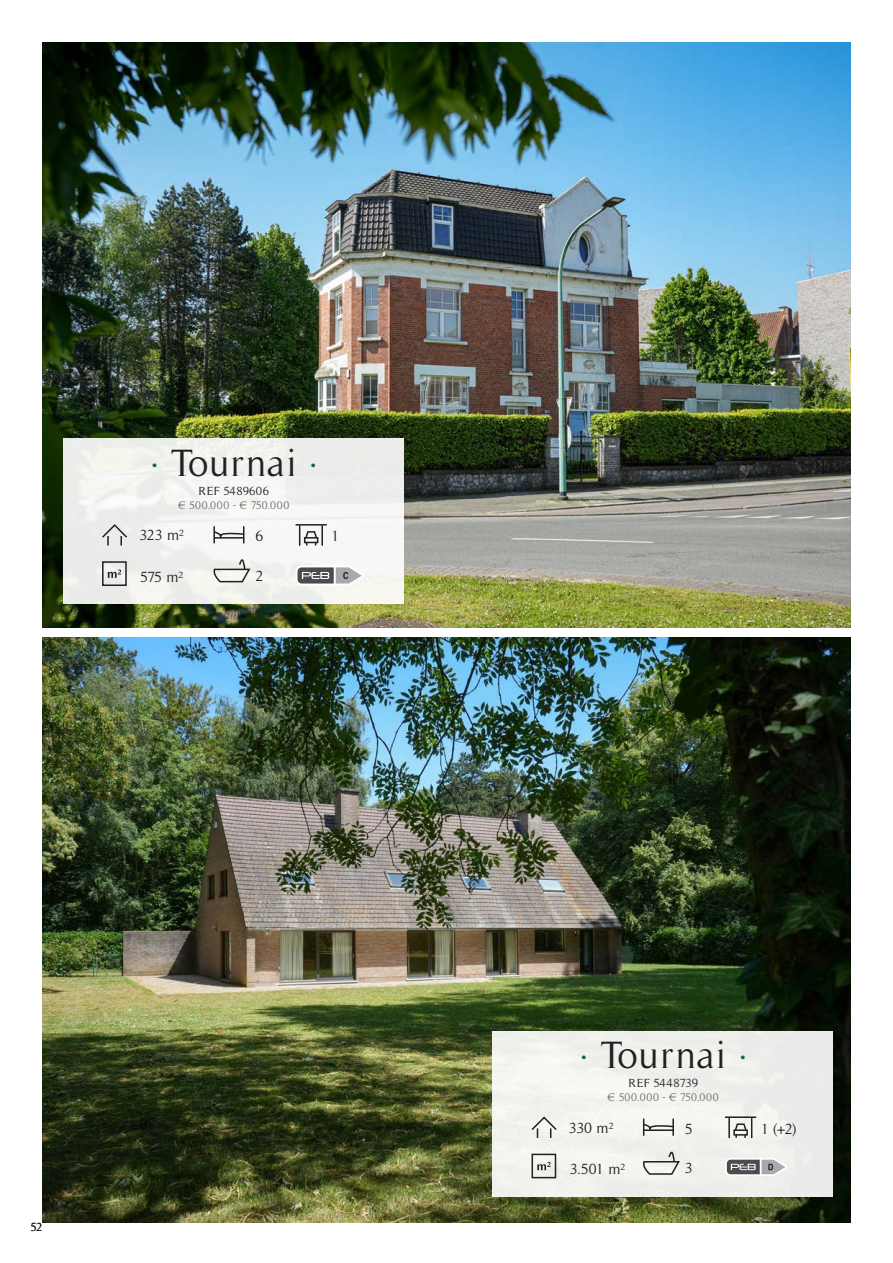
<style>
.page{position:relative;width:893px;height:1263px;background:#fff}
.page>*{position:absolute;margin:0;border:0;box-sizing:border-box;transform-origin:0 0}
.t1{font:38.85px "Timeless";letter-spacing:.025em;color:#231f20}
.t2{font:15px "Timeless";color:#231f20}
.t3{font:12px "Timeless";letter-spacing:.025em;color:#231f20}
.t4{font:11.25px "Timeless";letter-spacing:.065em;color:#6c6d70}
.s1{color:#1b6043}
</style>
<div class="page">
<img style="left:43px;top:43px;width:807px;height:584px">
<div style="left:64px;top:438px;width:340px;height:166px;background:#f1f2ee"></div>
<svg style="left:102px;top:524px;width:26px;height:21px"></svg>
<div style="left:102px;top:561px;width:25px;height:25px;border:2px solid #231f20"></div>
<svg style="left:107px;top:569px;width:14px;height:9px"></svg>
<svg style="left:213px;top:526px;width:32px;height:17px"></svg>
<svg style="left:213px;top:559px;width:38px;height:24px"></svg>
<hr style="left:296px;top:524px;width:31px;height:2px;background:#231f20">
<hr style="left:321px;top:525px;width:2px;height:21px;background:#231f20">
<svg style="left:299px;top:525px;width:19px;height:21px"></svg>
<svg style="left:296px;top:565px;width:68px;height:20px"></svg>
<img style="left:43px;top:637px;width:807px;height:585px">
<div style="left:493px;top:1031px;width:340px;height:166px;background:#f0f1ed"></div>
<svg style="left:531px;top:1116px;width:26px;height:22px"></svg>
<div style="left:531px;top:1154px;width:25px;height:24px;border:2px solid #231f20"></div>
<svg style="left:537px;top:1162px;width:14px;height:8px"></svg>
<svg style="left:643px;top:1118px;width:31px;height:18px"></svg>
<svg style="left:643px;top:1151px;width:37px;height:24px"></svg>
<hr style="left:725px;top:1116px;width:31px;height:2px;background:#231f20">
<hr style="left:728px;top:1118px;width:2px;height:20px;background:#231f20">
<svg style="left:733px;top:1118px;width:19px;height:20px"></svg>
<svg style="left:725px;top:1158px;width:62px;height:18px"></svg>
<hr style="left:892px;top:0;width:1px;height:545px;background:#e6e7e9">
<hr style="left:892px;top:890px;width:1px;height:373px;background:#e6e7e9">
<p class="t1" style="left:149px;top:441px;width:171px"><span class="s1">·</span> Tournai <span class="s1">·</span></p>
<p class="t3" style="left:199px;top:484px;width:72px">REF 5489606</p>
<p class="t4" style="left:178px;top:498px;width:112px">€ 500.000 - € 750.000</p>
<p class="t2" style="left:139px;top:527px;width:46px">323 m²</p>
<p class="t2" style="left:140px;top:568px;width:45px">575 m²</p>
<p class="t2" style="left:255px;top:528px;width:9px">6</p>
<p class="t2" style="left:255px;top:567px;width:9px">2</p>
<p class="t2" style="left:331px;top:528px;width:9px">1</p>
<p class="t3" style="left:31px;top:1221px;width:13px">52</p>
<p class="t1" style="left:579px;top:1033px;width:171px"><span class="s1">·</span> Tournai <span class="s1">·</span></p>
<p class="t3" style="left:629px;top:1077px;width:71px">REF 5448739</p>
<p class="t4" style="left:608px;top:1091px;width:112px">€ 500.000 - € 750.000</p>
<p class="t2" style="left:569px;top:1119px;width:46px">330 m²</p>
<p class="t2" style="left:570px;top:1161px;width:57px">3.501 m²</p>
<p class="t2" style="left:685px;top:1120px;width:9px">5</p>
<p class="t2" style="left:685px;top:1160px;width:9px">3</p>
<p class="t2" style="left:761px;top:1120px;width:37px">1 (+2)</p>
</div>
